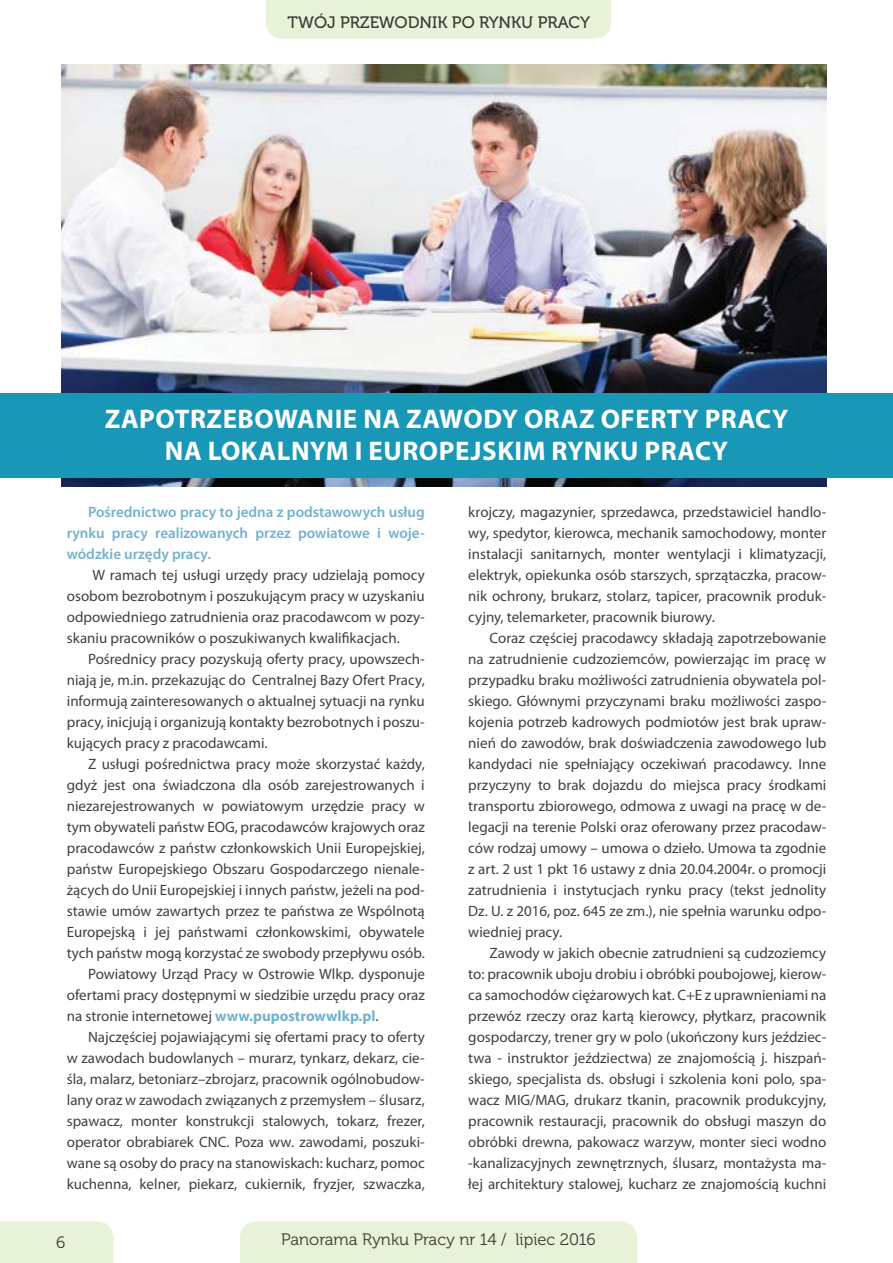
<style>
.page{position:relative;width:893px;height:1263px;background:#fff}
.page>*{position:absolute;margin:0;border:0;box-sizing:border-box;transform-origin:0 0}
.t1{font:700 27px/32.4px "Myriad Pro";letter-spacing:.02em;color:#fff;text-align:center}
.t2{font:19.5px "Museo 300";color:#231f20}
.t3{font:16.5px "Museo 300";color:#383d36}
.t4{font:16.5px "Museo 500";color:#383d36}
.t5{font:15px/21px "Myriad Pro";color:#404041;text-align:justify}
.t6{font:600 15px/21px "Myriad Pro";color:#73b1cd;text-align:justify}
.s1{font-weight:700;color:#73b1cd}
</style>
<div class="page">
<div style="left:240px;top:1221px;width:397px;height:42px;background:#e8f2d8"></div>
<div style="left:266px;top:0;width:345px;height:39px;background:#e8f2d8"></div>
<div style="left:0;top:1221px;width:114px;height:42px;background:#e8f2d8"></div>
<div style="left:282px;top:1232px;width:313px;height:16px;background:#e8f2d8"></div>
<div style="left:288px;top:14px;width:302px;height:15px;background:#e8f2d8"></div>
<div style="left:57px;top:1236px;width:8px;height:12px;background:#e8f2d8"></div>
<img style="left:61px;top:65px;width:765px;height:422px">
<div style="left:0;top:393px;width:893px;height:85px;background:#1897b7"></div>
<p class="t4" style="left:288px;top:13px;width:304px">TWÓJ PRZEWODNIK PO RYNKU PRACY</p>
<h1 class="t1" style="left:105px;top:405px;width:685px">ZAPOTRZEBOWANIE NA ZAWODY ORAZ OFERTY PRACY<br>NA LOKALNYM I EUROPEJSKIM RYNKU PRACY</h1>
<p class="t6" style="left:67px;top:503px;width:359px;text-indent:21px">Pośrednictwo pracy to jedna z podstawowych usług rynku pracy realizowanych przez powiatowe i woje&shy;wódzkie urzędy pracy.</p>
<p class="t5" style="left:67px;top:566px;width:359px;text-indent:26px">W ramach tej usługi urzędy pracy udzielają pomocy osobom bezrobotnym i poszukującym pracy w uzyskaniu odpowiedniego zatrudnienia oraz pracodawcom w pozy&shy;skaniu pracowników o poszukiwanych kwalifikacjach.</p>
<p class="t5" style="left:67px;top:650px;width:359px;text-indent:21px">Pośrednicy pracy pozyskują oferty pracy, upowszech&shy;niają je, m.in. przekazując do Centralnej Bazy Ofert Pracy, informują zainteresowanych o aktualnej sytuacji na rynku pracy, inicjują i organizują kontakty bezrobotnych i poszu&shy;kujących pracy z pracodawcami.</p>
<p class="t5" style="left:88px;top:755px;width:338px">Z usługi pośrednictwa pracy może skorzystać każdy,</p>
<p class="t5" style="left:67px;top:776px;width:359px">gdyż jest ona świadczona dla osób zarejestrowanych i</p>
<p class="t5" style="left:67px;top:797px;width:360px">niezarejestrowanych w powiatowym urzędzie pracy w</p>
<p class="t5" style="left:67px;top:818px;width:360px">tym obywateli państw EOG, pracodawców krajowych oraz</p>
<p class="t5" style="left:67px;top:839px;width:359px">pracodawców z państw członkowskich Unii Europejskiej,</p>
<p class="t5" style="left:67px;top:860px;width:359px">państw Europejskiego Obszaru Gospodarczego nienale-</p>
<p class="t5" style="left:67px;top:881px;width:359px">żących do Unii Europejskiej i innych państw, jeżeli na pod-</p>
<p class="t5" style="left:67px;top:902px;width:359px">stawie umów zawartych przez te państwa ze Wspólnotą</p>
<p class="t5" style="left:67px;top:923px;width:359px">Europejską i jej państwami członkowskimi, obywatele</p>
<p class="t5" style="left:67px;top:944px;width:359px">tych państw mogą korzystać ze swobody przepływu osób.</p>
<p class="t5" style="left:88px;top:965px;width:338px">Powiatowy Urząd Pracy w Ostrowie Wlkp. dysponuje</p>
<p class="t5" style="left:67px;top:986px;width:359px">ofertami pracy dostępnymi w siedzibie urzędu pracy oraz</p>
<p class="t5" style="left:67px;top:1007px;width:313px">na stronie internetowej <span class="s1">www.pupostrowwlkp.pl</span>.</p>
<p class="t5" style="left:88px;top:1028px;width:338px">Najczęściej pojawiającymi się ofertami pracy to oferty</p>
<p class="t5" style="left:67px;top:1049px;width:360px">w zawodach budowlanych – murarz, tynkarz, dekarz, cie-</p>
<p class="t5" style="left:67px;top:1070px;width:359px">śla, malarz, betoniarz–zbrojarz, pracownik ogólnobudow-</p>
<p class="t5" style="left:67px;top:1091px;width:359px">lany oraz w zawodach związanych z przemysłem – ślusarz,</p>
<p class="t5" style="left:67px;top:1112px;width:359px">spawacz, monter konstrukcji stalowych, tokarz, frezer,</p>
<p class="t5" style="left:67px;top:1133px;width:359px">operator obrabiarek CNC. Poza ww. zawodami, poszuki-</p>
<p class="t5" style="left:67px;top:1154px;width:359px">wane są osoby do pracy na stanowiskach: kucharz, pomoc</p>
<p class="t5" style="left:67px;top:1175px;width:359px">kuchenna, kelner, piekarz, cukiernik, fryzjer, szwaczka,</p>
<p class="t5" style="left:468px;top:503px;width:359px">krojczy, magazynier, sprzedawca, przedstawiciel handlo&shy;wy, spedytor, kierowca, mechanik samochodowy, monter instalacji sanitarnych, monter wentylacji i klimatyzacji, elektryk, opiekunka osób starszych, sprzątaczka, pracow&shy;nik ochrony, brukarz, stolarz, tapicer, pracownik produk&shy;cyjny, telemarketer, pracownik biurowy.</p>
<p class="t5" style="left:468px;top:629px;width:360px;text-indent:21px">Coraz częściej pracodawcy składają zapotrzebowanie na zatrudnienie cudzoziemców, powierzając im pracę w przypadku braku możliwości zatrudnienia obywatela pol&shy;skiego. Głównymi przyczynami braku możliwości zaspo&shy;kojenia potrzeb kadrowych podmiotów jest brak upraw&shy;nień do zawodów, brak doświadczenia zawodowego lub kandydaci nie spełniający oczekiwań pracodawcy. Inne przyczyny to brak dojazdu do miejsca pracy środkami transportu zbiorowego, odmowa z uwagi na pracę w de&shy;legacji na terenie Polski oraz oferowany przez pracodaw&shy;ców rodzaj umowy – umowa o dzieło. Umowa ta zgodnie z art. 2 ust 1 pkt 16 ustawy z dnia 20.04.2004r. o promocji zatrudnienia i instytucjach rynku pracy (tekst jednolity Dz. U. z 2016, poz. 645 ze zm.), nie spełnia warunku odpo&shy;wiedniej pracy.</p>
<p class="t5" style="left:468px;top:944px;width:360px;text-indent:21px">Zawody w jakich obecnie zatrudnieni są cudzoziemcy to: pracownik uboju drobiu i obróbki poubojowej, kierow&shy;ca samochodów ciężarowych kat. C+E z uprawnieniami na przewóz rzeczy oraz kartą kierowcy, płytkarz, pracownik gospodarczy, trener gry w polo (ukończony kurs jeździec&shy;twa - instruktor jeździectwa) ze znajomością j. hiszpań&shy;skiego, specjalista ds. obsługi i szkolenia koni polo, spa&shy;wacz MIG/MAG, drukarz tkanin, pracownik produkcyjny, pracownik restauracji, pracownik do obsługi maszyn do obróbki drewna, pakowacz warzyw, monter sieci wodno -kanalizacyjnych zewnętrznych, ślusarz, montażysta ma&shy;łej architektury stalowej, kucharz ze znajomością kuchni</p>
<h2 class="t2" style="left:51px;top:1229px;width:12px">6</h2>
<p class="t3" style="left:281px;top:1229px;width:316px">Panorama Rynku Pracy nr 14 / lipiec 2016</p>
<p class="t3" style="left:56px;top:1232px;width:11px">6</p>
</div>
